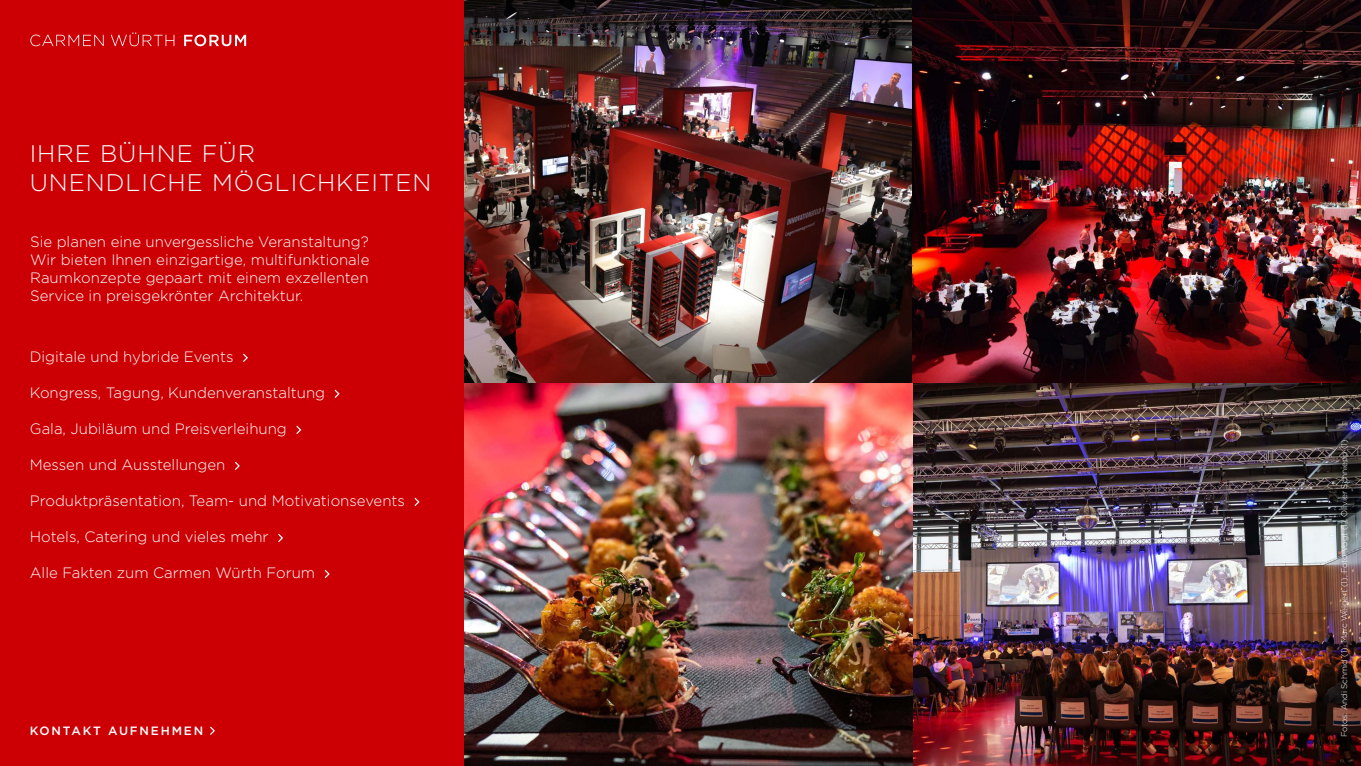
<style>
.page{position:relative;width:1361px;height:766px;background:#fff}
.page>*{position:absolute;margin:0;border:0;box-sizing:border-box;transform-origin:0 0}
.t1{font:300 24px/28.8px "Gotham";letter-spacing:.04em;color:#fff}
.t2{font:300 15px/18px "Gotham";color:#fff;text-align:justify}
.t3{font:500 12px "Gotham";letter-spacing:.15em;color:#fff}
.t4{font:300 8.25px "Gotham";letter-spacing:-.01em;color:#fff}
</style>
<div class="page">
<img style="left:463px;top:0;width:898px;height:765px">
<svg style="left:1336px;top:436px;width:25px;height:131px;background:#4e4f51"></svg>
<div style="left:0;top:0;width:463px;height:765px;background:#cc0004"></div>
<svg style="left:30px;top:35px;width:74px;height:11px"></svg>
<svg style="left:111px;top:33px;width:63px;height:13px"></svg>
<svg style="left:184px;top:35px;width:62px;height:11px"></svg>
<svg style="left:243px;top:353px;width:5px;height:9px"></svg>
<svg style="left:334px;top:389px;width:6px;height:9px"></svg>
<svg style="left:296px;top:425px;width:6px;height:9px"></svg>
<svg style="left:234px;top:461px;width:6px;height:9px"></svg>
<svg style="left:414px;top:497px;width:6px;height:9px"></svg>
<svg style="left:278px;top:533px;width:5px;height:9px"></svg>
<svg style="left:324px;top:569px;width:6px;height:10px"></svg>
<svg style="left:210px;top:726px;width:5px;height:9px"></svg>
<h1 class="t1" style="left:30px;top:139px;width:403px">IHRE BÜHNE FÜR<br>UNENDLICHE MÖGLICHKEITEN</h1>
<p class="t2" style="left:30px;top:232px;width:341px">Sie planen eine unvergessliche Veranstaltung?<br>Wir bieten Ihnen einzigartige, multifunktionale Raumkonzepte gepaart mit einem exzellenten Service in preisgekrönter Architektur.</p>
<p class="t2" style="left:30px;top:347px;width:205px">Digitale und hybride Events</p>
<p class="t2" style="left:30px;top:383px;width:297px">Kongress, Tagung, Kundenveranstaltung</p>
<p class="t2" style="left:30px;top:419px;width:259px">Gala, Jubiläum und Preisverleihung</p>
<p class="t2" style="left:30px;top:455px;width:197px">Messen und Ausstellungen</p>
<p class="t2" style="left:30px;top:491px;width:377px">Produktpräsentation, Team- und Motivationsevents</p>
<p class="t2" style="left:30px;top:527px;width:240px">Hotels, Catering und vieles mehr</p>
<p class="t2" style="left:30px;top:563px;width:287px">Alle Fakten zum Carmen Würth Forum</p>
<p class="t3" style="left:30px;top:722px;width:175px">KONTAKT AUFNEHMEN</p>
<p class="t4" style="left:1339px;top:737px;width:299px;rotate:-90deg">Fotos: Andi Schmid (1), Marc Weigert (1), Foto Vogt (1), Olivier Schniepp (1)</p>
</div>
